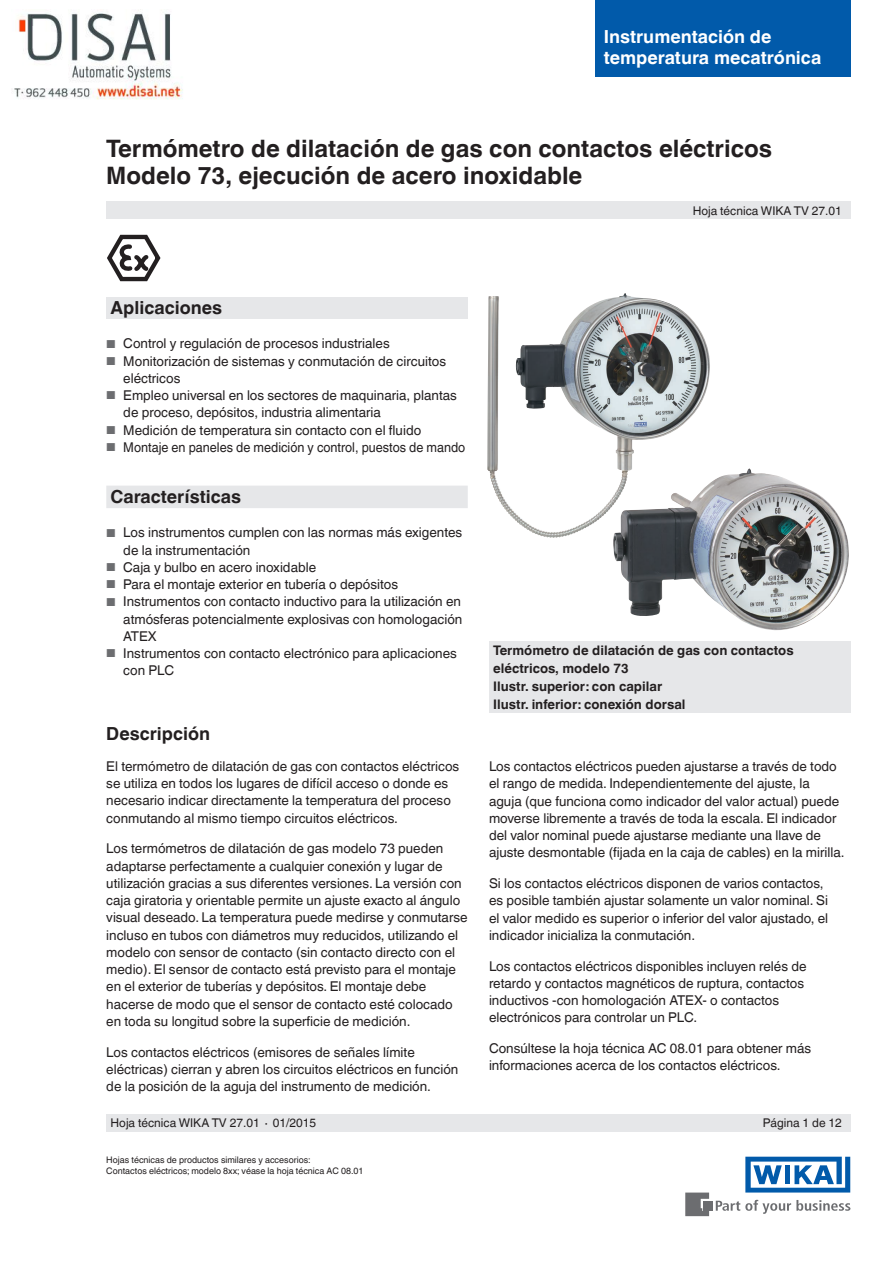
<style>
.page{position:relative;width:893px;height:1263px;background:#fff}
.page>*{position:absolute;margin:0;border:0;box-sizing:border-box;transform-origin:0 0}
.t1{font:700 24px/27px "Helvetica World";color:#231f20}
.t2{font:700 18px/21px "Helvetica World";color:#fff}
.t3{font:700 18px "Helvetica World";color:#231f20}
.t4{font:13.5px/17.2px "Helvetica World";color:#231f20}
.t5{font:13.5px "Helvetica World";color:#231f20;scale:.94 1}
.t6{font:700 13.2px/18px "Helvetica World";color:#231f20}
.t7{font:12px "Helvetica World";color:#231f20}
.t8{font:9px/10.5px "Helvetica World";color:#231f20}
.s1{font-size:11.55px;color:#6c6d70}
</style>
<div class="page">
<div style="left:106px;top:298px;width:362px;height:21px;background:#e6e7e9"></div>
<svg style="left:716px;top:1200px;width:134px;height:14px"></svg>
<div style="left:703px;top:1201px;width:9px;height:9px;background:#6c6d70"></div>
<svg style="left:685px;top:1192px;width:24px;height:24px"></svg>
<svg style="left:745px;top:1157px;width:105px;height:35px"></svg>
<div style="left:106px;top:202px;width:744px;height:17px;background:#e6e7e9"></div>
<div style="left:106px;top:1114px;width:744px;height:17px;background:#e6e7e9"></div>
<div style="left:595px;top:0;width:255px;height:77px;background:#015aaa"></div>
<img style="left:516px;top:294px;width:109px;height:238px">
<img style="left:613px;top:468px;width:236px;height:163px">
<svg style="left:107px;top:234px;width:54px;height:48px"></svg>
<div style="left:489px;top:641px;width:361px;height:72px;background:#e6e7e9"></div>
<div style="left:106px;top:486px;width:362px;height:22px;background:#e6e7e9"></div>
<img style="left:14px;top:9px;width:169px;height:90px">
<h2 class="t2" style="left:604px;top:26px;width:219px">Instrumentación de temperatura mecatrónica</h2>
<h1 class="t1" style="left:106px;top:135px;width:667px">Termómetro de dilatación de gas con contactos eléctricos<br>Modelo 73, ejecución de acero inoxidable</h1>
<p class="t7" style="left:693px;top:204px;width:151px">Hoja técnica WIKA TV 27.01</p>
<h2 class="t3" style="left:111px;top:297px;width:113px">Aplicaciones</h2>
<p class="t4" style="left:106px;top:335px;width:285px"><span class="s1">■</span> Control y regulación de procesos industriales</p>
<p class="t4" style="left:123px;top:352px;width:324px;text-indent:-17px"><span class="s1">■</span> Monitorización de sistemas y conmutación de circuitos eléctricos</p>
<p class="t4" style="left:123px;top:387px;width:335px;text-indent:-17px"><span class="s1">■</span> Empleo universal en los sectores de maquinaria, plantas de proceso, depósitos, industria alimentaria</p>
<p class="t4" style="left:106px;top:421px;width:316px"><span class="s1">■</span> Medición de temperatura sin contacto con el fluido</p>
<p class="t5" style="left:106px;top:439px;width:383px"><span class="s1">■</span> Montaje en paneles de medición y control, puestos de mando</p>
<h2 class="t3" style="left:111px;top:486px;width:132px">Características</h2>
<p class="t4" style="left:123px;top:524px;width:341px;text-indent:-17px"><span class="s1">■</span> Los instrumentos cumplen con las normas más exigentes de la instrumentación</p>
<p class="t4" style="left:106px;top:558px;width:211px"><span class="s1">■</span> Caja y bulbo en acero inoxidable</p>
<p class="t4" style="left:106px;top:576px;width:293px"><span class="s1">■</span> Para el montaje exterior en tubería o depósitos</p>
<p class="t4" style="left:123px;top:593px;width:340px;text-align:justify;text-indent:-17px"><span class="s1">■</span> Instrumentos con contacto inductivo para la utilización en atmósferas potencialmente explosivas con homologación ATEX</p>
<p class="t4" style="left:123px;top:645px;width:335px;text-indent:-17px"><span class="s1">■</span> Instrumentos con contacto electrónico para aplicaciones con PLC</p>
<h2 class="t3" style="left:106px;top:723px;width:105px">Descripción</h2>
<p class="t4" style="left:106px;top:757px;width:355px">El termómetro de dilatación de gas con contactos eléctricos se utiliza en todos los lugares de difícil acceso o donde es necesario indicar directamente la temperatura del proceso conmutando al mismo tiempo circuitos eléctricos.</p>
<p class="t4" style="left:106px;top:840px;width:363px">Los termómetros de dilatación de gas modelo 73 pueden adaptarse perfectamente a cualquier conexión y lugar de utilización gracias a sus diferentes versiones. La versión con caja giratoria y orientable permite un ajuste exacto al ángulo visual deseado. La temperatura puede medirse y conmutarse incluso en tubos con diámetros muy reducidos, utilizando el modelo con sensor de contacto (sin contacto directo con el medio). El sensor de contacto está previsto para el montaje en el exterior de tuberías y depósitos. El montaje debe hacerse de modo que el sensor de contacto esté colocado en toda su longitud sobre la superficie de medición.</p>
<p class="t4" style="left:106px;top:1043px;width:354px">Los contactos eléctricos (emisores de señales límite eléctricas) cierran y abren los circuitos eléctricos en función de la posición de la aguja del instrumento de medición.</p>
<p class="t6" style="left:493px;top:641px;width:302px">Termómetro de dilatación de gas con contactos eléctricos, modelo 73<br>Ilustr. superior: con capilar<br>Ilustr. inferior: conexión dorsal</p>
<p class="t4" style="left:489px;top:758px;width:357px">Los contactos eléctricos pueden ajustarse a través de todo el rango de medida. Independientemente del ajuste, la aguja (que funciona como indicador del valor actual) puede moverse libremente a través de toda la escala. El indicador del valor nominal puede ajustarse mediante una llave de ajuste desmontable (fijada en la caja de cables) en la mirilla.</p>
<p class="t4" style="left:489px;top:875px;width:341px">Si los contactos eléctricos disponen de varios contactos, es posible también ajustar solamente un valor nominal. Si el valor medido es superior o inferior del valor ajustado, el indicador inicializa la conmutación.</p>
<p class="t4" style="left:489px;top:957px;width:319px">Los contactos eléctricos disponibles incluyen relés de retardo y contactos magnéticos de ruptura, contactos inductivos -con homologación ATEX- o contactos electrónicos para controlar un PLC.</p>
<p class="t4" style="left:489px;top:1040px;width:324px">Consúltese la hoja técnica AC 08.01 para obtener más informaciones acerca de los contactos eléctricos.</p>
<p class="t7" style="left:111px;top:1116px;width:207px">Hoja técnica WIKA TV 27.01 ∙ 01/2015</p>
<p class="t7" style="left:763px;top:1116px;width:81px">Página 1 de 12</p>
<p class="t8" style="left:106px;top:1155px;width:259px">Hojas técnicas de productos similares y accesorios:<br>Contactos eléctricos; modelo 8xx; véase la hoja técnica AC 08.01</p>
</div>
